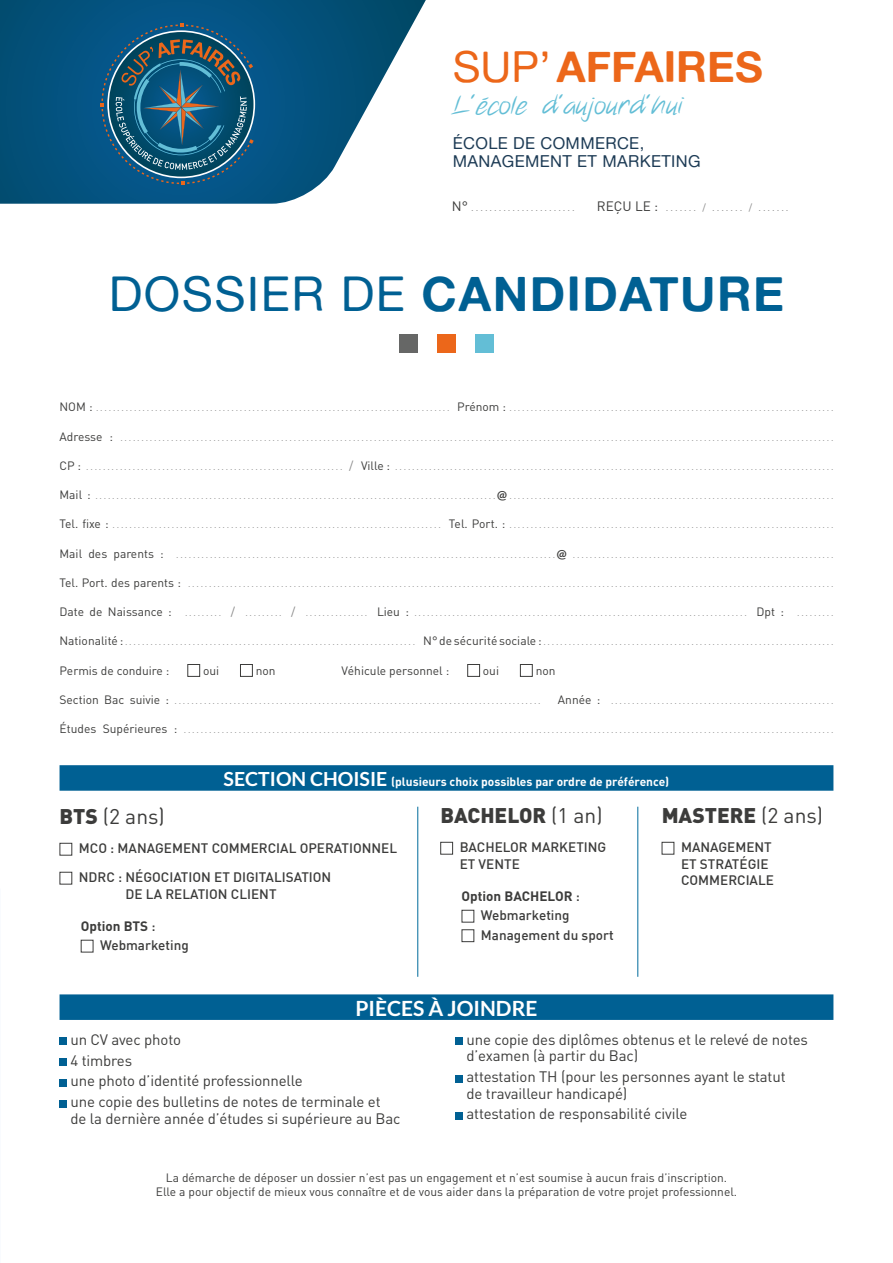
<style>
.page{position:relative;width:893px;height:1263px;background:#fff}
.page>*{position:absolute;margin:0;border:0;box-sizing:border-box;transform-origin:0 0}
.t1{font:48px "Alte Haas Grotesk Bold";letter-spacing:.03em;color:#006093}
.t2{font:42.9px "Alte Haas Grotesk Bold";color:#ec671a}
.t3{font:26.25px "Notethis";color:#63bed6;scale:1.1 1}
.t4{font:900 21px "DIN";color:#3c3c3b}
.t5{font:700 21px "Lato";color:#fff}
.t6{font:21px "DIN";color:#3c3c3b}
.t7{font:16.5px/18px "Alte Haas Grotesk";letter-spacing:.02em;color:#1e3c56}
.t8{font:15px/20.7px "DIN";letter-spacing:-.01em;color:#3c3c3b}
.t9{font:500 13.5px/19.5px "DIN";color:#3c3c3b}
.t10{font:12px/14.4px "DIN";color:#3c3c3b;text-align:center}
.t11{font:700 12px "DIN";color:#fff}
.t12{font:9.75px "DIN";color:#878787}
.t13{font:9px "DIN";color:#878787}
.s1{font-family:"Alte Haas Grotesk"}
.s2{font-size:28.8px}
.s3{font-size:13.5px;color:#3c3c3b}
.s4{font-size:12px;color:#3c3c3b}
.s5{font-size:12px}
.s6{font-family:"Lato";font-weight:700;font-size:12px;color:#3c3c3b}
.s7{font-family:"Lato";font-size:19.5px}
.s8{font-weight:900}
.s9{font-weight:700}
.s10{font-weight:400}
</style>
<div class="page">
<svg style="left:0;top:0;width:520px;height:677px"></svg>
<div style="left:187px;top:664px;width:13px;height:13px;border:1px solid #3c3c3b"></div>
<div style="left:240px;top:664px;width:13px;height:13px;border:1px solid #3c3c3b"></div>
<div style="left:467px;top:664px;width:13px;height:13px;border:1px solid #3c3c3b"></div>
<div style="left:520px;top:664px;width:13px;height:13px;border:1px solid #3c3c3b"></div>
<div style="left:60px;top:765px;width:773px;height:26px;background:#006093"></div>
<div style="left:60px;top:843px;width:12px;height:12px;border:1px solid #3c3c3b"></div>
<div style="left:60px;top:872px;width:12px;height:12px;border:1px solid #3c3c3b"></div>
<div style="left:81px;top:940px;width:12px;height:12px;border:1px solid #3c3c3b"></div>
<div style="left:60px;top:994px;width:773px;height:26px;background:#006093"></div>
<div style="left:60px;top:1037px;width:7px;height:8px;background:#006093"></div>
<div style="left:60px;top:1058px;width:7px;height:8px;background:#006093"></div>
<div style="left:60px;top:1079px;width:7px;height:7px;background:#006093"></div>
<div style="left:60px;top:1100px;width:7px;height:7px;background:#006093"></div>
<div style="left:455px;top:1037px;width:8px;height:8px;background:#006093"></div>
<div style="left:455px;top:1075px;width:8px;height:7px;background:#006093"></div>
<div style="left:455px;top:1112px;width:8px;height:7px;background:#006093"></div>
<svg style="left:100px;top:23px;width:155px;height:162px;background:#245f7d"></svg>
<div style="left:662px;top:842px;width:12px;height:12px;border:1px solid #3c3c3b"></div>
<div style="left:440px;top:842px;width:13px;height:12px;border:1px solid #3c3c3b"></div>
<div style="left:462px;top:910px;width:12px;height:12px;border:1px solid #3c3c3b"></div>
<div style="left:462px;top:929px;width:12px;height:13px;border:1px solid #3c3c3b"></div>
<div style="left:475px;top:334px;width:19px;height:18px;background:#63bed6"></div>
<div style="left:438px;top:334px;width:18px;height:18px;background:#ec671a"></div>
<div style="left:400px;top:334px;width:18px;height:18px;background:#666766"></div>
<hr style="left:418px;top:807px;width:1px;height:170px;background:#006c9c">
<hr style="left:638px;top:807px;width:1px;height:170px;background:#006c9c">
<h2 class="t2" style="left:453px;top:40px;width:311px"><span class="s1">SUP’</span>AFFAIRES</h2>
<h3 class="t3" style="left:453px;top:89px;width:211px">L’école <span class="s2">d</span>’aujour<span class="s2">d</span>’hui</h3>
<h3 class="t7" style="left:453px;top:134px;width:249px">ÉCOLE DE COMMERCE,<br>MANAGEMENT ET MARKETING</h3>
<p class="t12" style="left:452px;top:201px;width:124px"><span class="s3">N°</span> .......................</p>
<p class="t12" style="left:597px;top:201px;width:193px"><span class="s3">REÇU LE :</span> ....... / ....... / .......</p>
<h1 class="t1" style="left:109px;top:264px;width:677px"><span class="s1">DOSSIER DE</span> CANDIDATURE</h1>
<p class="t13" style="left:60px;top:402px;width:775px"><span class="s4">NOM :</span> .................................................................................... <span class="s4">Prénom :</span> .............................................................................</p>
<p class="t13" style="left:60px;top:432px;width:775px"><span class="s4">Adresse :</span> .........................................................................................................................................................................</p>
<p class="t13" style="left:60px;top:461px;width:775px"><span class="s4">CP :</span> ............................................................. <span class="s5">/</span> <span class="s4">Ville :</span> ........................................................................................................</p>
<p class="t13" style="left:60px;top:490px;width:775px"><span class="s4">Mail :</span> ...............................................................................................<span class="s6">@</span>.............................................................................</p>
<p class="t13" style="left:60px;top:519px;width:775px"><span class="s4">Tel. fixe :</span> .............................................................................. <span class="s4">Tel. Port. :</span> .............................................................................</p>
<p class="t13" style="left:60px;top:549px;width:775px"><span class="s4">Mail des parents :</span> ..........................................................................................<span class="s6">@</span> ..............................................................</p>
<p class="t13" style="left:60px;top:578px;width:775px"><span class="s4">Tel. Port. des parents :</span> .........................................................................................................................................................</p>
<p class="t13" style="left:60px;top:607px;width:775px"><span class="s4">Date de Naissance :</span> ......... <span class="s5">/</span> ......... <span class="s5">/</span> ............... <span class="s4">Lieu :</span> ............................................................................... <span class="s4">Dpt :</span> .........</p>
<p class="t13" style="left:60px;top:636px;width:775px"><span class="s4">Nationalité :</span> ..................................................................... <span class="s4">N° de sécurité sociale :</span> .....................................................................</p>
<h3 class="t10" style="left:60px;top:663px;width:111px">Permis de conduire :</h3>
<h3 class="t10" style="left:203px;top:663px;width:18px">oui</h3>
<h3 class="t10" style="left:256px;top:663px;width:21px">non</h3>
<h3 class="t10" style="left:341px;top:663px;width:110px">Véhicule personnel :</h3>
<h3 class="t10" style="left:483px;top:663px;width:18px">oui</h3>
<h3 class="t10" style="left:536px;top:663px;width:21px">non</h3>
<p class="t13" style="left:60px;top:695px;width:483px"><span class="s4">Section Bac suivie :</span> .......................................................................................</p>
<p class="t13" style="left:558px;top:695px;width:277px"><span class="s4">Année :</span> .....................................................</p>
<p class="t13" style="left:60px;top:724px;width:775px"><span class="s4">Études Supérieures :</span> ..........................................................................................................................................................</p>
<h3 class="t11" style="left:224px;top:774px;width:447px"><span class="s7">SECTION CHOISIE</span> (plusieurs choix possibles par ordre de préférence)</h3>
<h3 class="t6" style="left:60px;top:804px;width:107px"><span class="s8">BTS</span> (2 ans)</h3>
<h3 class="t9" style="left:79px;top:833px;width:320px;line-height:29px">MCO : MANAGEMENT COMMERCIAL OPERATIONNEL<br>NDRC : NÉGOCIATION ET DIGITALISATION</h3>
<h3 class="t9" style="left:126px;top:883px;width:153px">DE LA RELATION CLIENT</h3>
<h3 class="t9" style="left:100px;top:916px;width:90px;text-indent:-19px"><span class="s9">Option BTS</span> :<br>Webmarketing</h3>
<h3 class="t4" style="left:440px;top:802px;width:164px">BACHELOR <span class="s10">(1 an)</span></h3>
<h3 class="t9" style="left:460px;top:839px;width:148px;line-height:16.2px">BACHELOR MARKETING<br>ET VENTE</h3>
<h3 class="t9" style="left:481px;top:886px;width:134px;text-indent:-19px"><span class="s9">Option BACHELOR</span> :<br>Webmarketing<br>Management du sport</h3>
<h3 class="t4" style="left:662px;top:802px;width:163px">MASTERE <span class="s10">(2 ans)</span></h3>
<h3 class="t9" style="left:681px;top:839px;width:94px;line-height:16.2px">MANAGEMENT<br>ET STRATÉGIE<br>COMMERCIALE</h3>
<h3 class="t5" style="left:355px;top:996px;width:183px">PIÈCES À JOINDRE</h3>
<h3 class="t8" style="left:70px;top:1029px;width:312px">un CV avec photo<br>4 timbres<br>une photo d’identité professionnelle<br>une copie des bulletins de notes de terminale et</h3>
<h3 class="t8" style="left:70px;top:1108px;width:332px">de la dernière année d’études si supérieure au Bac</h3>
<h3 class="t8" style="left:466px;top:1031px;width:343px;line-height:16.5px">une copie des diplômes obtenus et le relevé de notes d’examen (à partir du Bac)</h3>
<h3 class="t8" style="left:466px;top:1068px;width:321px;line-height:16.5px">attestation TH (pour les personnes ayant le statut de travailleur handicapé)</h3>
<h3 class="t8" style="left:466px;top:1103px;width:222px">attestation de responsabilité civile</h3>
<h3 class="t10" style="left:156px;top:1170px;width:583px">La démarche de déposer un dossier n’est pas un engagement et n’est soumise à aucun frais d’inscription.<br>Elle a pour objectif de mieux vous connaître et de vous aider dans la préparation de votre projet professionnel.</h3>
</div>
